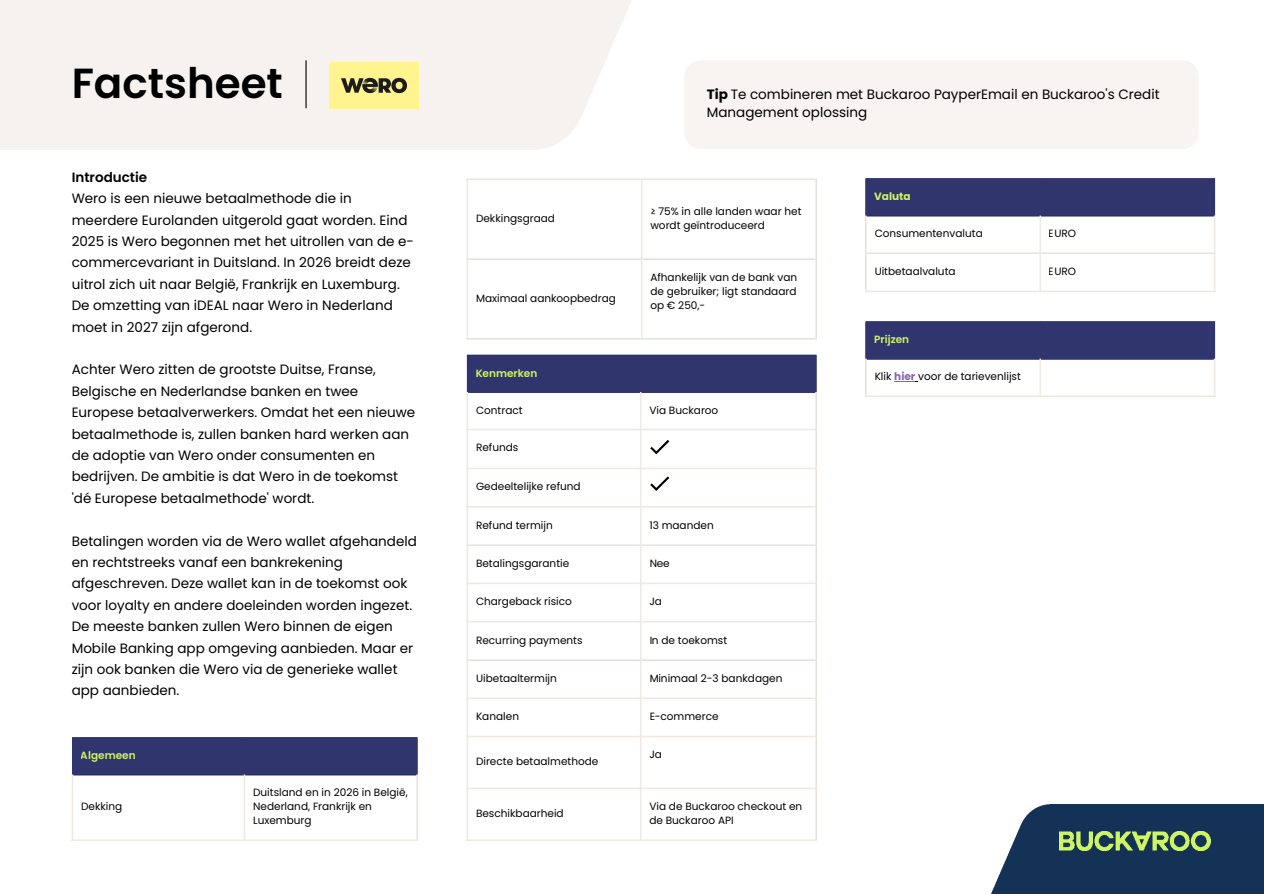
<style>
.page{position:relative;width:1264px;height:894px;background:#fff}
.page>*{position:absolute;margin:0;border:0;box-sizing:border-box;transform-origin:0 0}
.t1{font:600 42px "Poppins";color:#000}
.t2{font:13.5px/21.5px "Poppins";color:#000}
.t3{font:600 13.5px "Poppins";color:#000}
.t4{font:10.5px/14px "Poppins";color:#000}
.t5{font:600 10.5px "Poppins";color:#cdf564}
.t6{font:700 10.5px "Poppins";color:#cdf564}
.s1{font-weight:700}
.s2{font-weight:700;color:#8764b4}
</style>
<div class="page">
<div style="left:73px;top:738px;width:343px;height:36px;background:#31356e"></div>
<hr style="left:72px;top:737px;width:1px;height:37px;background:#31356e">
<hr style="left:416px;top:737px;width:1px;height:37px;background:#31356e">
<hr style="left:72px;top:737px;width:345px;height:1px;background:#31356e">
<hr style="left:73px;top:774px;width:343px;height:1px;background:#31356e">
<hr style="left:72px;top:774px;width:1px;height:65px;background:#efe9e4">
<hr style="left:244px;top:774px;width:1px;height:65px;background:#efe9e4">
<hr style="left:416px;top:774px;width:2px;height:65px;background:#efe9e4">
<hr style="left:72px;top:839px;width:346px;height:1px;background:#efe9e4">
<div style="left:468px;top:356px;width:347px;height:36px;background:#31356e"></div>
<hr style="left:467px;top:355px;width:1px;height:37px;background:#31356e">
<hr style="left:815px;top:355px;width:1px;height:37px;background:#31356e">
<hr style="left:467px;top:355px;width:349px;height:1px;background:#31356e">
<hr style="left:468px;top:392px;width:347px;height:1px;background:#31356e">
<hr style="left:466px;top:392px;width:2px;height:447px;background:#efe9e4">
<hr style="left:640px;top:392px;width:1px;height:447px;background:#efe9e4">
<hr style="left:815px;top:392px;width:1px;height:447px;background:#efe9e4">
<hr style="left:466px;top:428px;width:350px;height:2px;background:#efe9e4">
<hr style="left:466px;top:467px;width:350px;height:2px;background:#efe9e4">
<hr style="left:466px;top:506px;width:350px;height:1px;background:#efe9e4">
<hr style="left:466px;top:544px;width:350px;height:1px;background:#efe9e4">
<hr style="left:466px;top:582px;width:350px;height:2px;background:#efe9e4">
<hr style="left:466px;top:620px;width:350px;height:2px;background:#efe9e4">
<hr style="left:466px;top:659px;width:350px;height:1px;background:#efe9e4">
<hr style="left:466px;top:697px;width:350px;height:1px;background:#efe9e4">
<hr style="left:466px;top:735px;width:350px;height:2px;background:#efe9e4">
<hr style="left:466px;top:787px;width:350px;height:2px;background:#efe9e4">
<hr style="left:466px;top:839px;width:350px;height:1px;background:#efe9e4">
<div style="left:866px;top:179px;width:348px;height:36px;background:#31356e"></div>
<hr style="left:865px;top:179px;width:1px;height:36px;background:#31356e">
<hr style="left:1214px;top:179px;width:1px;height:36px;background:#31356e">
<hr style="left:865px;top:178px;width:349px;height:1px;background:#31356e">
<hr style="left:866px;top:215px;width:347px;height:1px;background:#31356e">
<hr style="left:865px;top:215px;width:1px;height:75px;background:#efe9e4">
<hr style="left:1039px;top:215px;width:2px;height:75px;background:#efe9e4">
<hr style="left:1213px;top:215px;width:2px;height:75px;background:#efe9e4">
<hr style="left:865px;top:252px;width:350px;height:2px;background:#efe9e4">
<hr style="left:865px;top:290px;width:350px;height:2px;background:#efe9e4">
<div style="left:866px;top:322px;width:348px;height:36px;background:#31356e"></div>
<svg style="left:894px;top:381px;width:24px;height:1px"></svg>
<hr style="left:865px;top:322px;width:1px;height:36px;background:#31356e">
<hr style="left:1214px;top:322px;width:1px;height:36px;background:#31356e">
<hr style="left:865px;top:321px;width:349px;height:1px;background:#31356e">
<hr style="left:866px;top:358px;width:347px;height:1px;background:#31356e">
<hr style="left:865px;top:358px;width:1px;height:37px;background:#efe9e4">
<hr style="left:1039px;top:358px;width:2px;height:37px;background:#efe9e4">
<hr style="left:1213px;top:358px;width:2px;height:37px;background:#efe9e4">
<hr style="left:865px;top:395px;width:350px;height:2px;background:#efe9e4">
<div style="left:0;top:0;width:631px;height:150px;background:#f5f2f0"></div>
<hr style="left:305px;top:60px;width:1px;height:48px;background:#000">
<img style="left:991px;top:804px;width:272px;height:89px">
<img style="left:1059px;top:831px;width:150px;height:19px">
<svg style="left:650px;top:476px;width:19px;height:15px"></svg>
<svg style="left:650px;top:440px;width:19px;height:14px"></svg>
<hr style="left:466px;top:180px;width:2px;height:158px;background:#efe9e4">
<hr style="left:641px;top:180px;width:1px;height:158px;background:#efe9e4">
<hr style="left:815px;top:180px;width:1px;height:158px;background:#efe9e4">
<hr style="left:466px;top:178px;width:350px;height:2px;background:#efe9e4">
<hr style="left:466px;top:258px;width:350px;height:2px;background:#efe9e4">
<hr style="left:466px;top:338px;width:350px;height:1px;background:#efe9e4">
<img style="left:329px;top:63px;width:89px;height:46px">
<div style="left:684px;top:60px;width:514px;height:89px;background:#f7f4f1"></div>
<h1 class="t1" style="left:72px;top:53px;width:213px">Factsheet</h1>
<p class="t3" style="left:72px;top:167px;width:77px">Introductie</p>
<p class="t2" style="left:72px;top:188px;width:344px">Wero is een nieuwe betaalmethode die in meerdere Eurolanden uitgerold gaat worden. Eind 2025 is Wero begonnen met het uitrollen van de e&shy;commercevariant in Duitsland. In 2026 breidt deze uitrol zich uit naar België, Frankrijk en Luxemburg.<br>De omzetting van iDEAL naar Wero in Nederland moet in 2027 zijn afgerond.</p>
<p class="t2" style="left:72px;top:359px;width:345px">Achter Wero zitten de grootste Duitse, Franse, Belgische en Nederlandse banken en twee Europese betaalverwerkers. Omdat het een nieuwe betaalmethode is, zullen banken hard werken aan de adoptie van Wero onder consumenten en bedrijven. De ambitie is dat Wero in de toekomst 'dé Europese betaalmethode' wordt.</p>
<p class="t2" style="left:72px;top:530px;width:347px">Betalingen worden via de Wero wallet afgehandeld en rechtstreeks vanaf een bankrekening afgeschreven. Deze wallet kan in de toekomst ook voor loyalty en andere doeleinden worden ingezet.<br>De meeste banken zullen Wero binnen de eigen Mobile Banking app omgeving aanbieden. Maar er zijn ook banken die Wero via de generieke wallet app aanbieden.</p>
<p class="t5" style="left:81px;top:747px;width:56px">Algemeen</p>
<p class="t4" style="left:81px;top:799px;width:43px">Dekking</p>
<p class="t4" style="left:253px;top:785px;width:156px">Duitsland en in 2026 in België,<br>Nederland, Frankrijk en<br>Luxemburg</p>
<p class="t2" style="left:706px;top:85px;width:454px;line-height:18px"><span class="s1">Tip</span> Te combineren met Buckaroo PayperEmail en Buckaroo's Credit<br>Management oplossing</p>
<p class="t4" style="left:476px;top:211px;width:80px">Dekkingsgraad</p>
<p class="t4" style="left:650px;top:204px;width:153px">≥ 75% in alle landen waar het wordt geïntroduceerd</p>
<p class="t4" style="left:476px;top:291px;width:141px">Maximaal aankoopbedrag</p>
<p class="t4" style="left:650px;top:270px;width:148px;text-align:justify">Afhankelijk van de bank van de gebruiker; ligt standaard op € 250,-</p>
<p class="t5" style="left:475px;top:365px;width:63px">Kenmerken</p>
<p class="t4" style="left:476px;top:403px;width:48px">Contract</p>
<p class="t4" style="left:649px;top:403px;width:71px">Via Buckaroo</p>
<p class="t4" style="left:476px;top:440px;width:44px">Refunds</p>
<p class="t4" style="left:476px;top:479px;width:106px">Gedeeltelijke refund</p>
<p class="t4" style="left:476px;top:518px;width:78px">Refund termijn</p>
<p class="t4" style="left:649px;top:518px;width:66px">13 maanden</p>
<p class="t4" style="left:476px;top:556px;width:95px">Betalingsgarantie</p>
<p class="t4" style="left:649px;top:556px;width:22px">Nee</p>
<p class="t4" style="left:476px;top:594px;width:97px">Chargeback risico</p>
<p class="t4" style="left:649px;top:594px;width:14px">Ja</p>
<p class="t4" style="left:476px;top:632px;width:108px">Recurring payments</p>
<p class="t4" style="left:649px;top:632px;width:79px">In de toekomst</p>
<p class="t4" style="left:476px;top:671px;width:82px">Uibetaaltermijn</p>
<p class="t4" style="left:649px;top:671px;width:135px">Minimaal 2-3 bankdagen</p>
<p class="t4" style="left:476px;top:709px;width:45px">Kanalen</p>
<p class="t4" style="left:649px;top:709px;width:71px">E-commerce</p>
<p class="t4" style="left:476px;top:754px;width:124px">Directe betaalmethode</p>
<p class="t4" style="left:649px;top:747px;width:14px">Ja</p>
<p class="t4" style="left:476px;top:806px;width:89px">Beschikbaarheid</p>
<p class="t4" style="left:649px;top:799px;width:154px">Via de Buckaroo checkout en de Buckaroo API</p>
<p class="t6" style="left:874px;top:189px;width:38px">Valuta</p>
<p class="t4" style="left:874px;top:226px;width:110px">Consumentenvaluta</p>
<p class="t4" style="left:1048px;top:226px;width:29px">EURO</p>
<p class="t4" style="left:874px;top:264px;width:82px">Uitbetaalvaluta</p>
<p class="t4" style="left:1048px;top:264px;width:29px">EURO</p>
<p class="t5" style="left:874px;top:332px;width:36px">Prijzen</p>
<p class="t4" style="left:874px;top:369px;width:148px">Klik <span class="s2">hier</span> voor de tarievenlijst</p>
</div>
